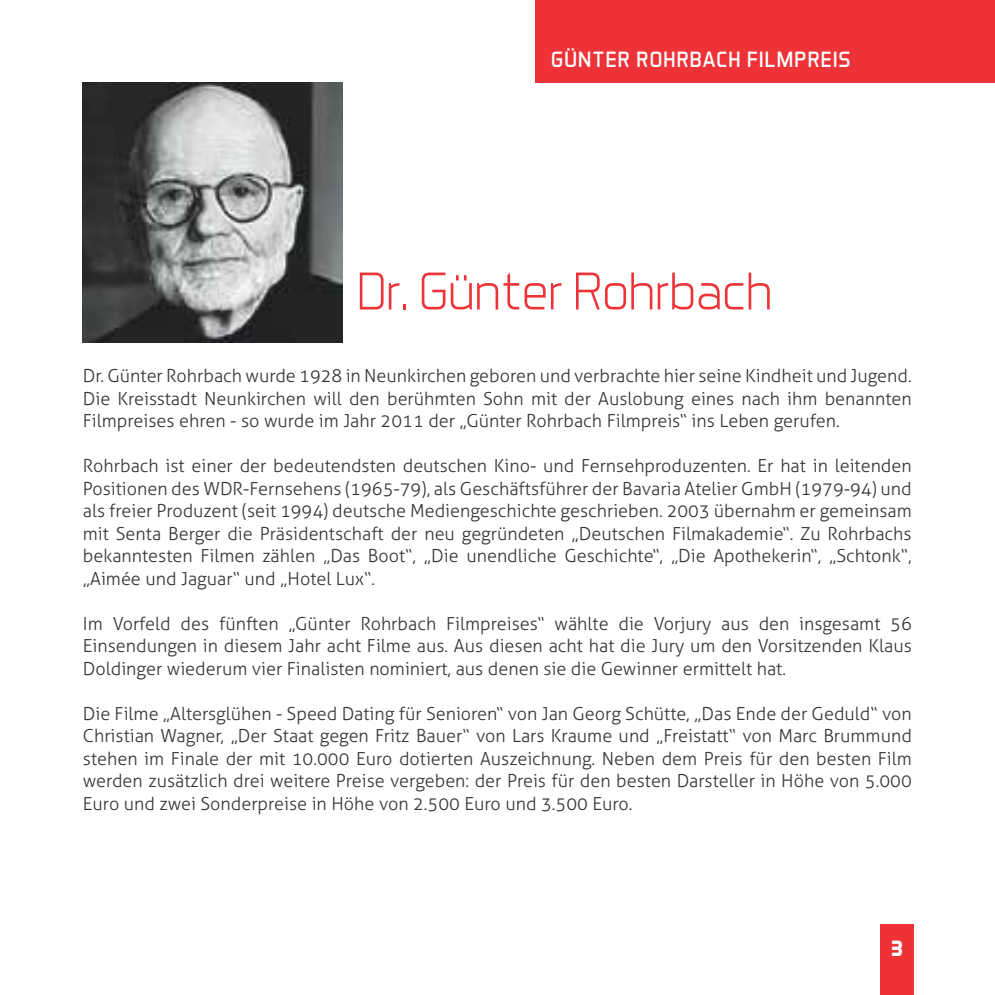
<style>
.page{position:relative;width:995px;height:995px;background:#fff}
.page>*{position:absolute;margin:0;border:0;box-sizing:border-box;transform-origin:0 0}
.t1{font:300 54px "Aero Matics";color:#ee3338}
.t2{font:22.5px "Aero Matics";letter-spacing:.05em;color:#fff}
.t3{font:700 22.5px "Aero Matics";color:#fff}
.t4{font:300 18px/22.5px "Aller";color:#373535;text-align:justify}
</style>
<div class="page">
<div style="left:618px;top:0;width:377px;height:83px;background:#ee3338"></div>
<img style="left:83px;top:83px;width:260px;height:260px">
<div style="left:880px;top:925px;width:34px;height:70px;background:#ee3338"></div>
<div style="left:535px;top:0;width:377px;height:83px;background:#ee3338"></div>
<p class="t2" style="left:551px;top:46px;width:301px">GÜNTER ROHRBACH FILMPREIS</p>
<h1 class="t1" style="left:357px;top:259px;width:417px">Dr. Günter Rohrbach</h1>
<p class="t4" style="left:83px;top:365px;width:830px">Dr. Günter Rohrbach wurde 1928 in Neunkirchen geboren und verbrachte hier seine Kindheit und Jugend.<br>Die Kreisstadt Neunkirchen will den berühmten Sohn mit der Auslobung eines nach ihm benannten Filmpreises ehren - so wurde im Jahr 2011 der „Günter Rohrbach Filmpreis“ ins Leben gerufen.</p>
<p class="t4" style="left:83px;top:455px;width:830px">Rohrbach ist einer der bedeutendsten deutschen Kino- und Fernsehproduzenten. Er hat in leitenden Positionen des WDR-Fernsehens (1965-79), als Geschäftsführer der Bavaria Atelier GmbH (1979-94) und als freier Produzent (seit 1994) deutsche Mediengeschichte geschrieben. 2003 übernahm er gemeinsam mit Senta Berger die Präsidentschaft der neu gegründeten „Deutschen Filmakademie“. Zu Rohrbachs bekanntesten Filmen zählen „Das Boot“, „Die unendliche Geschichte“, „Die Apothekerin“, „Schtonk“, „Aimée und Jaguar“ und „Hotel Lux“.</p>
<p class="t4" style="left:83px;top:612px;width:830px">Im Vorfeld des fünften „Günter Rohrbach Filmpreises“ wählte die Vorjury aus den insgesamt 56<br>Einsendungen in diesem Jahr acht Filme aus. Aus diesen acht hat die Jury um den Vorsitzenden Klaus Doldinger wiederum vier Finalisten nominiert, aus denen sie die Gewinner ermittelt hat.</p>
<p class="t4" style="left:83px;top:702px;width:830px">Die Filme „Altersglühen - Speed Dating für Senioren“ von Jan Georg Schütte, „Das Ende der Geduld“ von Christian Wagner, „Der Staat gegen Fritz Bauer“ von Lars Kraume und „Freistatt“ von Marc Brummund stehen im Finale der mit 10.000 Euro dotierten Auszeichnung. Neben dem Preis für den besten Film werden zusätzlich drei weitere Preise vergeben: der Preis für den besten Darsteller in Höhe von 5.000<br>Euro und zwei Sonderpreise in Höhe von 2.500 Euro und 3.500 Euro.</p>
<p class="t3" style="left:891px;top:935px;width:14px">3</p>
</div>
